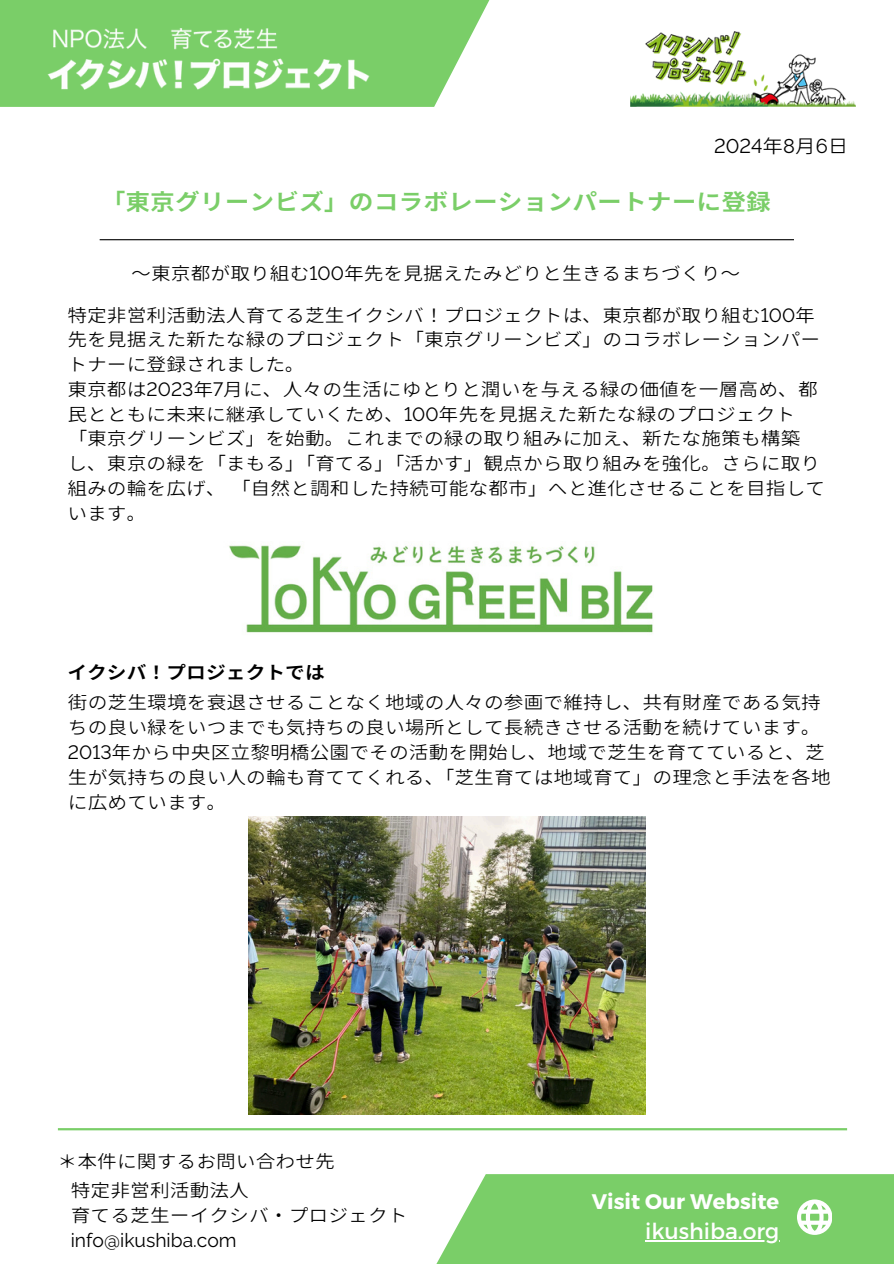
<style>
.page{position:relative;width:894px;height:1264px;background:#fff}
.page>*{position:absolute;margin:0;border:0;box-sizing:border-box;transform-origin:0 0}
.t1{font:700 expanded 22.5px "Glow Sans J";color:#7ace68}
.t2{font:22.05px "Montserrat";color:#fff}
.t3{font:700 21px "Montserrat";color:#fff}
.t4{font:expanded 18.75px "Glow Sans J";color:#000}
.t5{font:expanded 18px/24.8px "Glow Sans J";color:#000}
.t6{font:700 expanded 18px "Glow Sans J";color:#000}
</style>
<div class="page">
<div style="left:418px;top:1174px;width:475px;height:89px;background:#7ace68"></div>
<hr style="left:100px;top:239px;width:693px;height:1px;background:#000">
<svg style="left:0;top:0;width:490px;height:107px;background:#88d378"></svg>
<svg style="left:797px;top:1199px;width:34px;height:35px"></svg>
<img style="left:630px;top:31px;width:225px;height:76px">
<img style="left:42px;top:21px;width:331px;height:76px">
<img style="left:229px;top:545px;width:424px;height:88px">
<hr style="left:58px;top:1128px;width:788px;height:2px;background:#7ace68">
<img style="left:248px;top:816px;width:397px;height:298px">
<hr style="left:645px;top:1240px;width:134px;height:1px;background:#fff">
<h3 class="t4" style="left:714px;top:131px;width:126px">2024年8月 6日</h3>
<p class="t1" style="left:101px;top:184px;width:671px">「東京グリーンビズ」のコラボレーションパートナーに登録</p>
<p class="t5" style="left:131px;top:260px;width:610px">〜東京都が取り組む100年先を見据えたみどりと生きるまちづくり〜</p>
<h2 class="t5" style="left:67px;top:301px;width:754px">特定非営利活動法人育てる芝生イクシバ！プロジェクトは、東京都が取り組む100年先を見据えた新たな緑のプロジェクト「東京グリーンビズ」のコラボレーションパートナーに登録されました。</h2>
<p class="t5" style="left:67px;top:375px;width:759px">東京都は2023年7月に、人々の生活にゆとりと潤いを与える緑の価値を一層高め、都民とともに未来に継承していくため、100年先を見据えた新たな緑のプロジェクト<br>「東京グリーンビズ」を始動。これまでの緑の取り組みに加え、新たな施策も構築<br>し、東京の緑を「まもる」「育てる」「活かす」観点から取り組みを強化。さらに取り組みの輪を広げ、「自然と調和した持続可能な都市」へと進化させることを目指しています。</p>
<p class="t6" style="left:67px;top:658px;width:259px">イクシバ！プロジェクトでは</p>
<p class="t5" style="left:68px;top:689px;width:764px">街の芝生環境を衰退させることなく地域の人々の参画で維持し、共有財産である気持ちの良い緑をいつまでも気持ちの良い場所として長続きさせる活動を続けています。2013年から中央区立黎明橋公園でその活動を開始し、地域で芝生を育てていると、芝生が気持ちの良い人の輪も育ててくれる、「芝生育ては地域育て」の理念と手法を各地に広めています。</p>
<p class="t5" style="left:58px;top:1148px;width:279px">＊本件に関するお問い合わせ先</p>
<p class="t5" style="left:71px;top:1176px;width:171px">特定非営利活動法人</p>
<p class="t5" style="left:71px;top:1201px;width:338px">育てる芝生ーイクシバ・ プロジェクト</p>
<h1 class="t5" style="left:71px;top:1226px;width:167px">info@ikushiba.com</h1>
<p class="t3" style="left:591px;top:1187px;width:189px">Visit Our Website</p>
<p class="t2" style="left:645px;top:1217px;width:136px">ikushiba.org</p>
</div>
